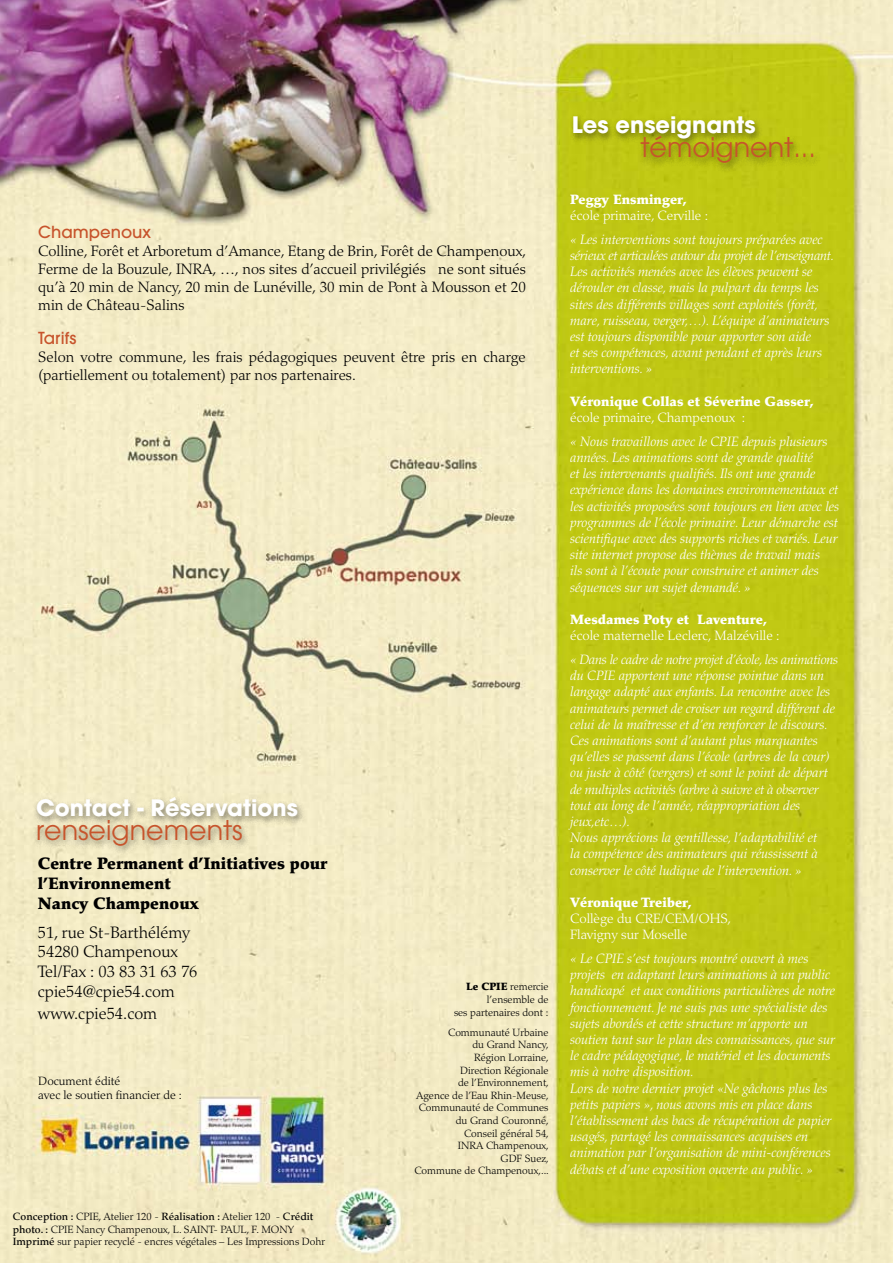
<style>
.page{position:relative;width:893px;height:1263px;background:#fff}
.page>*{position:absolute;margin:0;border:0;box-sizing:border-box;transform-origin:0 0}
.t1{font:27px "Avant Garde";color:#c7542c}
.t2{font:700 22.5px "Avant Garde";color:#fff}
.t3{font:300 16.5px/19.8px "Palatino";color:#000}
.t4{font:900 16.5px/19.8px "Palatino";color:#000}
.t5{font:500 16.5px "Avant Garde";color:#c7542c}
.t6{font:300 15px/18px "Palatino";color:#000;text-align:justify}
.t7{font:italic 300 13.5px/16.2px "Palatino";color:#fff}
.t8{font:300 13.5px/16.2px "Palatino";color:#fff}
.t9{font:900 13.5px "Palatino";color:#fff}
.t10{font:300 12px/14.4px "Palatino";color:#000}
.t11{font:300 10.5px/12.6px "Palatino";color:#000;text-align:right}
.s1{font-weight:500}
.s2{font-weight:900}
</style>
<div class="page">
<img style="left:0;top:0;width:893px;height:1263px">
<div style="left:570px;top:114px;width:251px;height:59px;background:#000;opacity:.45"></div>
<div style="left:33px;top:794px;width:272px;height:61px;background:#000;opacity:.45"></div>
<p class="t5" style="left:38px;top:222px;width:114px">Champenoux</p>
<p class="t6" style="left:38px;top:243px;width:490px">Colline, Forêt et Arboretum d’Amance, Etang de Brin, Forêt de Champenoux, Ferme de la Bouzule, INRA, …, nos sites d’accueil privilégiés ne sont situés qu’à 20 min de Nancy, 20 min de Lunéville, 30 min de Pont à Mousson et 20 min de Château-Salins</p>
<p class="t5" style="left:38px;top:328px;width:40px">Tarifs</p>
<p class="t6" style="left:38px;top:348px;width:489px">Selon votre commune, les frais pédagogiques peuvent être pris en charge (partiellement ou totalement) par nos partenaires.</p>
<h2 class="t2" style="left:36px;top:793px;width:263px">Contact - Réservations</h2>
<h1 class="t1" style="left:36px;top:814px;width:208px">renseignements</h1>
<p class="t4" style="left:38px;top:854px;width:291px">Centre Permanent d’Initiatives pour l’Environnement<br>Nancy Champenoux</p>
<p class="t3" style="left:38px;top:922px;width:161px">51, rue St-Barthélémy<br>54280 Champenoux<br>Tel/Fax : 03 83 31 63 76 cpie54@cpie54.com</p>
<p class="t3" style="left:38px;top:1003px;width:121px">www.cpie54.com</p>
<p class="t10" style="left:38px;top:1073px;width:145px">Document édité<br>avec le soutien financier de :</p>
<p class="t11" style="left:13px;top:1210px;width:314px;text-align:left"><span class="s1">Conception :</span> CPIE, Atelier 120 - <span class="s1">Réalisation :</span> Atelier 120 - <span class="s1">Crédit photo. :</span> CPIE Nancy Champenoux, L. SAINT- PAUL, F. MONY<br><span class="s1">Imprimé</span> sur papier recyclé - encres végétales – Les Impressions Dohr</p>
<p class="t11" style="left:454px;top:981px;width:96px"><span class="s2">Le CPIE</span> remercie l’ensemble de<br>ses partenaires dont :</p>
<p class="t11" style="left:414px;top:1026px;width:136px">Communauté Urbaine<br>du Grand Nancy,<br>Région Lorraine,<br>Direction Régionale<br>de l’Environnement,<br>Agence de l’Eau Rhin-Meuse,<br>Communauté de Communes du Grand Couronné,<br>Conseil général 54,<br>INRA Champenoux,<br>GDF Suez,<br>Commune de Champenoux,...</p>
<h2 class="t2" style="left:572px;top:110px;width:185px">Les enseignants</h2>
<h1 class="t1" style="left:640px;top:131px;width:177px">témoignent...</h1>
<p class="t9" style="left:570px;top:191px;width:118px">Peggy Ensminger,</p>
<p class="t8" style="left:570px;top:208px;width:139px">école primaire, Cerville :</p>
<p class="t7" style="left:570px;top:231px;width:265px">« Les interventions sont toujours préparées avec sérieux et articulées autour du projet de l’enseignant.<br>Les activités menées avec les élèves peuvent se dérouler en classe, mais la pulpart du temps les sites des différents villages sont exploités (forêt, mare, ruisseau, verger,…). L’équipe d’animateurs est toujours disponible pour apporter son aide<br>et ses compétences, avant pendant et après leurs interventions. »</p>
<p class="t9" style="left:570px;top:393px;width:245px">Véronique Collas et Séverine Gasser,</p>
<p class="t8" style="left:570px;top:410px;width:177px">école primaire, Champenoux :</p>
<p class="t7" style="left:570px;top:433px;width:270px">« Nous travaillons avec le CPIE depuis plusieurs années. Les animations sont de grande qualité<br>et les intervenants qualifiés. Ils ont une grande expérience dans les domaines environnementaux et les activités proposées sont toujours en lien avec les programmes de l’école primaire. Leur démarche est scientifique avec des supports riches et variés. Leur site internet propose des thèmes de travail mais<br>ils sont à l’écoute pour construire et animer des séquences sur un sujet demandé. »</p>
<p class="t9" style="left:570px;top:611px;width:198px">Mesdames Poty et Laventure,</p>
<p class="t8" style="left:570px;top:628px;width:211px">école maternelle Leclerc, Malzéville :</p>
<p class="t7" style="left:570px;top:651px;width:270px">« Dans le cadre de notre projet d’école, les animations du CPIE apportent une réponse pointue dans un langage adapté aux enfants. La rencontre avec les animateurs permet de croiser un regard différent de celui de la maîtresse et d’en renforcer le discours.<br>Ces animations sont d’autant plus marquantes qu’elles se passent dans l’école (arbres de la cour) ou juste à côté (vergers) et sont le point de départ de multiples activités (arbre à suivre et à observer tout au long de l’année, réappropriation des jeux,etc…).<br>Nous apprécions la gentillesse, l’adaptabilité et<br>la compétence des animateurs qui réussissent à conserver le côté ludique de l’intervention. »</p>
<p class="t9" style="left:570px;top:894px;width:123px">Véronique Treiber,</p>
<p class="t8" style="left:570px;top:911px;width:162px">Collège du CRE/CEM/OHS,<br>Flavigny sur Moselle</p>
<p class="t7" style="left:570px;top:951px;width:267px">« Le CPIE s’est toujours montré ouvert à mes projets en adaptant leurs animations à un public handicapé et aux conditions particulières de notre fonctionnement. Je ne suis pas une spécialiste des sujets abordés et cette structure m’apporte un soutien tant sur le plan des connaissances, que sur le cadre pédagogique, le matériel et les documents mis à notre disposition.<br>Lors de notre dernier projet «Ne gâchons plus les petits papiers », nous avons mis en place dans l’établissement des bacs de récupération de papier usagés, partagé les connaissances acquises en animation par l’organisation de mini-conférences débats et d’une exposition ouverte au public. »</p>
</div>
